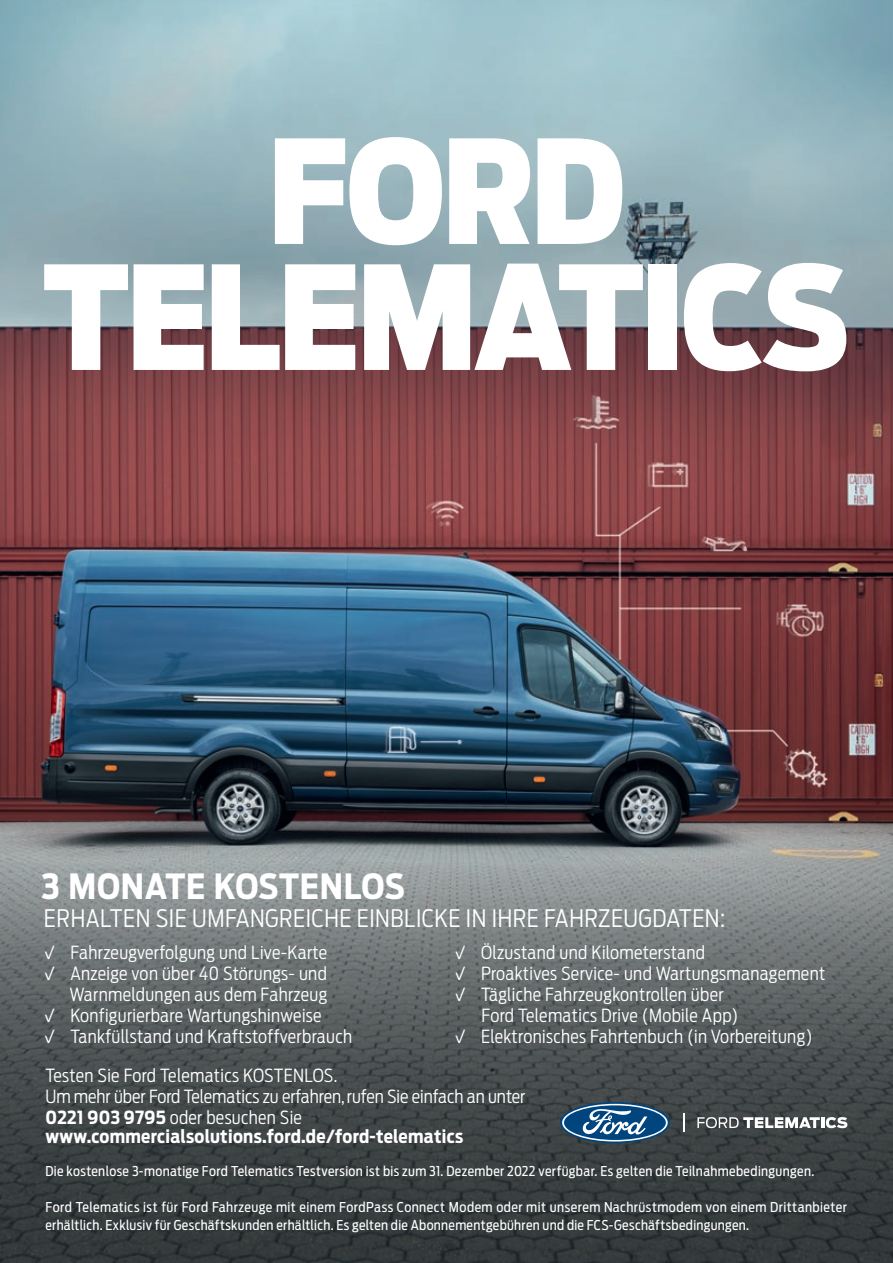
<style>
.page{position:relative;width:893px;height:1263px;background:#fff}
.page>*{position:absolute;margin:0;border:0;box-sizing:border-box;transform-origin:0 0}
.t1{font:900 142.5px/126px "Ford Antenna Cond";letter-spacing:-.03em;color:#fff;text-align:center}
.t2{font:700 34.5px "Ford Antenna Cond";letter-spacing:.02em;color:#fff}
.t3{font:300 24px "Ford Antenna Cond";letter-spacing:.02em;color:#fff}
.t4{font:300 18px "Ford Antenna Cond";letter-spacing:.02em;color:#fff}
.t5{font:300 18px/20.2px "Ford Antenna Cond";color:#fff}
.t6{font:13.5px/18px "Ford Antenna Cond";letter-spacing:.025em;color:#fff}
.s1{font-family:"Ford Antenna"}
.s2{font-weight:700}
</style>
<div class="page">
<img style="left:0;top:0;width:893px;height:1263px">
<svg style="left:560px;top:1102px;width:110px;height:41px"></svg>
<svg style="left:562px;top:1104px;width:106px;height:37px;background:#457095"></svg>
<svg style="left:697px;top:1117px;width:150px;height:11px"></svg>
<svg style="left:683px;top:1113px;width:2px;height:19px"></svg>
<h1 class="t1" style="left:43px;top:111px;width:808px">FORD<br>TELEMATICS</h1>
<h2 class="t2" style="left:41px;top:856px;width:365px">3 MONATE KOSTENLOS</h2>
<h3 class="t3" style="left:44px;top:898px;width:683px">ERHALTEN SIE UMFANGREICHE EINBLICKE IN IHRE FAHRZEUGDATEN:</h3>
<h3 class="t4" style="left:44px;top:937px;width:285px"><span class="s1">√</span> Fahrzeugverfolgung und Live-Karte</h3>
<h3 class="t4" style="left:44px;top:958px;width:284px"><span class="s1">√</span> Anzeige von über 40 Störungs- und</h3>
<h3 class="t4" style="left:70px;top:979px;width:259px">Warnmeldungen aus dem Fahrzeug</h3>
<h3 class="t4" style="left:44px;top:1000px;width:279px"><span class="s1">√</span> Konfigurierbare Wartungshinweise</h3>
<h3 class="t4" style="left:44px;top:1021px;width:310px"><span class="s1">√</span> Tankfüllstand und Kraftstoffverbrauch</h3>
<h3 class="t4" style="left:455px;top:937px;width:252px"><span class="s1">√</span> Ölzustand und Kilometerstand</h3>
<h3 class="t4" style="left:455px;top:958px;width:372px"><span class="s1">√</span> Proaktives Service- und Wartungsmanagement</h3>
<h3 class="t4" style="left:455px;top:979px;width:271px"><span class="s1">√</span> Tägliche Fahrzeugkontrollen über</h3>
<h3 class="t4" style="left:482px;top:1000px;width:258px">Ford Telematics Drive (Mobile App)</h3>
<h3 class="t4" style="left:455px;top:1021px;width:359px"><span class="s1">√</span> Elektronisches Fahrtenbuch (in Vorbereitung)</h3>
<h3 class="t5" style="left:45px;top:1063px;width:481px">Testen Sie Ford Telematics KOSTENLOS.<br>Um mehr über Ford Telematics zu erfahren, rufen Sie einfach an unter <span class="s2">0221 903 9795</span> oder besuchen Sie <span class="s2">www.commercialsolutions.ford.de/ford-telematics</span></h3>
<p class="t6" style="left:45px;top:1160px;width:770px">Die kostenlose 3-monatige Ford Telematics Testversion ist bis zum 31. Dezember 2022 verfügbar. Es gelten die Teilnahmebedingungen.</p>
<p class="t6" style="left:45px;top:1196px;width:803px">Ford Telematics ist für Ford Fahrzeuge mit einem FordPass Connect Modem oder mit unserem Nachrüstmodem von einem Drittanbieter erhältlich. Exklusiv für Geschäftskunden erhältlich. Es gelten die Abonnementgebühren und die FCS-Geschäftsbedingungen.</p>
</div>
